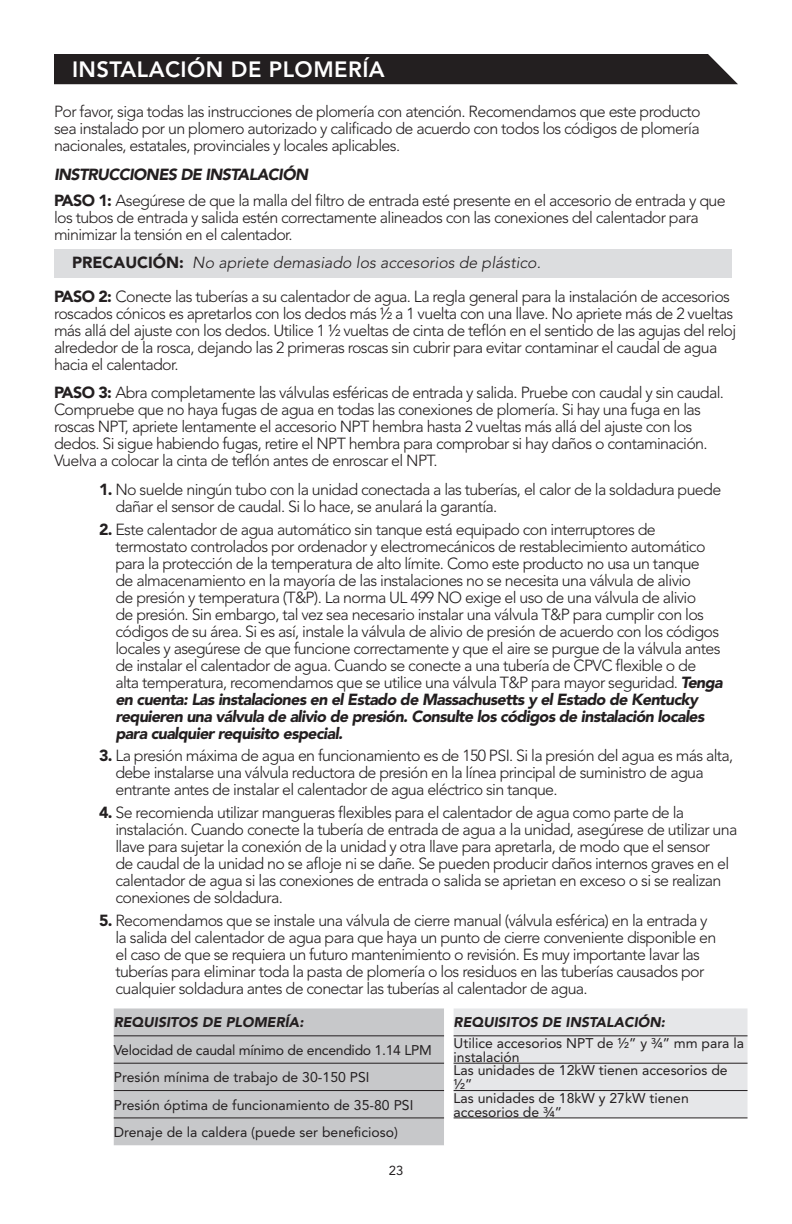
<style>
.page{position:relative;width:792px;height:1224px;background:#fff}
.page>*{position:absolute;margin:0;border:0;box-sizing:border-box;transform-origin:0 0}
.t1{font:800 22px "Avenir LT Std";letter-spacing:.02em;color:#fff}
.Body_copy_English{font:300 16px/17px "Avenir LT Std";letter-spacing:-.04em;color:#231f20}
.Body_copy_English-2{font:italic 300 16px "Avenir LT Std";color:#231f20}
.Body_copy_English-3{font:italic 900 16px "Avenir LT Std";letter-spacing:-.04em;color:#231f20}
.t2{font:14px/14px "Avenir LT Std";color:#231f20}
.t3{font:italic 900 14px "Avenir LT Std";color:#231f20}
.t4{font:14px "Avenir LT Std";letter-spacing:-.02em;color:#231f20}
.t5{font:13px "Avenir LT Std";color:#231f20}
.s1{font-weight:900}
.s2{font-weight:900;font-style:normal}
.s3{font-weight:900;font-style:italic}
</style>
<div class="page">
<div style="left:54px;top:54px;width:684px;height:30px;background:#231f20"></div>
<div style="left:114px;top:1008px;width:330px;height:137px;background:#c7c8ca"></div>
<svg style="left:444px;top:1008px;width:304px;height:111px;background:#e4e5e7"></svg>
<hr style="left:114px;top:1035px;width:330px;height:1px;background:#231f20">
<hr style="left:454px;top:1035px;width:294px;height:1px;background:#231f20">
<hr style="left:114px;top:1063px;width:330px;height:1px;background:#231f20">
<hr style="left:454px;top:1063px;width:294px;height:1px;background:#231f20">
<hr style="left:114px;top:1090px;width:330px;height:1px;background:#231f20">
<hr style="left:454px;top:1090px;width:294px;height:1px;background:#231f20">
<hr style="left:454px;top:1118px;width:294px;height:1px;background:#231f20">
<hr style="left:114px;top:1118px;width:330px;height:1px;background:#231f20">
<div style="left:54px;top:249px;width:678px;height:29px;background:#dcdddf"></div>
<p class="t1" style="left:72px;top:57px;width:314px">INSTALACIÓN DE PLOMERÍA</p>
<p class="Body_copy_English" style="left:54px;top:103px;width:648px;text-align:justify">Por favor, siga todas las instrucciones de plomería con atención. Recomendamos que este producto sea instalado por un plomero autorizado y calificado de acuerdo con todos los códigos de plomería nacionales, estatales, provinciales y locales aplicables.</p>
<p class="Body_copy_English-3" style="left:54px;top:165px;width:256px">INSTRUCCIONES DE INSTALACIÓN</p>
<p class="Body_copy_English" style="left:54px;top:192px;width:673px"><span class="s1">PASO 1:</span> Asegúrese de que la malla del filtro de entrada esté presente en el accesorio de entrada y que los tubos de entrada y salida estén correctamente alineados con las conexiones del calentador para minimizar la tensión en el calentador.</p>
<p class="Body_copy_English-2" style="left:72px;top:253px;width:470px"><span class="s2">PRECAUCIÓN:</span> No apriete demasiado los accesorios de plástico.</p>
<p class="Body_copy_English" style="left:54px;top:288px;width:684px"><span class="s1">PASO 2:</span> Conecte las tuberías a su calentador de agua. La regla general para la instalación de accesorios roscados cónicos es apretarlos con los dedos más ½ a 1 vuelta con una llave. No apriete más de 2 vueltas más allá del ajuste con los dedos. Utilice 1 ½ vueltas de cinta de teflón en el sentido de las agujas del reloj alrededor de la rosca, dejando las 2 primeras roscas sin cubrir para evitar contaminar el caudal de agua hacia el calentador.</p>
<p class="Body_copy_English" style="left:54px;top:384px;width:672px"><span class="s1">PASO 3:</span> Abra completamente las válvulas esféricas de entrada y salida. Pruebe con caudal y sin caudal.<br>Compruebe que no haya fugas de agua en todas las conexiones de plomería. Si hay una fuga en las roscas NPT, apriete lentamente el accesorio NPT hembra hasta 2 vueltas más allá del ajuste con los dedos. Si sigue habiendo fugas, retire el NPT hembra para comprobar si hay daños o contaminación.<br>Vuelva a colocar la cinta de teflón antes de enroscar el NPT.</p>
<p class="Body_copy_English" style="left:115px;top:481px;width:607px;text-indent:-16px"><span class="s1">1.</span> No suelde ningún tubo con la unidad conectada a las tuberías, el calor de la soldadura puede dañar el sensor de caudal. Si lo hace, se anulará la garantía.</p>
<p class="Body_copy_English" style="left:115px;top:521px;width:609px;text-indent:-16px"><span class="s1">2.</span> Este calentador de agua automático sin tanque está equipado con interruptores de termostato controlados por ordenador y electromecánicos de restablecimiento automático para la protección de la temperatura de alto límite. Como este producto no usa un tanque<br>de almacenamiento en la mayoría de las instalaciones no se necesita una válvula de alivio<br>de presión y temperatura (T&amp;P). La norma UL 499 NO exige el uso de una válvula de alivio<br>de presión. Sin embargo, tal vez sea necesario instalar una válvula T&amp;P para cumplir con los códigos de su área. Si es así, instale la válvula de alivio de presión de acuerdo con los códigos locales y asegúrese de que funcione correctamente y que el aire se purgue de la válvula antes de instalar el calentador de agua. Cuando se conecte a una tubería de CPVC flexible o de alta temperatura, recomendamos que se utilice una válvula T&amp;P para mayor seguridad. <span class="s3">Tenga en cuenta: Las instalaciones en el Estado de Massachusetts y el Estado de Kentucky requieren una válvula de alivio de presión. Consulte los códigos de instalación locales para cualquier requisito especial.</span></p>
<p class="Body_copy_English" style="left:115px;top:747px;width:620px;text-indent:-16px"><span class="s1">3.</span> La presión máxima de agua en funcionamiento es de 150 PSI. Si la presión del agua es más alta, debe instalarse una válvula reductora de presión en la línea principal de suministro de agua entrante antes de instalar el calentador de agua eléctrico sin tanque.</p>
<p class="Body_copy_English" style="left:115px;top:804px;width:623px;text-indent:-16px"><span class="s1">4.</span> Se recomienda utilizar mangueras flexibles para el calentador de agua como parte de la instalación. Cuando conecte la tubería de entrada de agua a la unidad, asegúrese de utilizar una llave para sujetar la conexión de la unidad y otra llave para apretarla, de modo que el sensor<br>de caudal de la unidad no se afloje ni se dañe. Se pueden producir daños internos graves en el calentador de agua si las conexiones de entrada o salida se aprietan en exceso o si se realizan conexiones de soldadura.</p>
<p class="Body_copy_English" style="left:115px;top:912px;width:602px;text-indent:-16px"><span class="s1">5.</span> Recomendamos que se instale una válvula de cierre manual (válvula esférica) en la entrada y la salida del calentador de agua para que haya un punto de cierre conveniente disponible en el caso de que se requiera un futuro mantenimiento o revisión. Es muy importante lavar las tuberías para eliminar toda la pasta de plomería o los residuos en las tuberías causados por cualquier soldadura antes de conectar las tuberías al calentador de agua.</p>
<p class="t3" style="left:114px;top:1014px;width:191px">REQUISITOS DE PLOMERÍA:</p>
<p class="t3" style="left:454px;top:1014px;width:213px">REQUISITOS DE INSTALACIÓN:</p>
<p class="t4" style="left:114px;top:1042px;width:320px">Velocidad de caudal mínimo de encendido 1.14 LPM</p>
<p class="t2" style="left:454px;top:1036px;width:292px">Utilice accesorios NPT de ½” y ¾” mm para la instalación</p>
<p class="t2" style="left:114px;top:1070px;width:257px">Presión mínima de trabajo de 30-150 PSI</p>
<p class="t2" style="left:454px;top:1063px;width:276px">Las unidades de 12kW tienen accesorios de ½”</p>
<p class="t2" style="left:114px;top:1098px;width:301px">Presión óptima de funcionamiento de 35-80 PSI</p>
<p class="t2" style="left:454px;top:1091px;width:237px">Las unidades de 18kW y 27kW tienen accesorios de ¾”</p>
<p class="t2" style="left:114px;top:1125px;width:286px">Drenaje de la caldera (puede ser beneficioso)</p>
<p class="t5" style="left:389px;top:1163px;width:16px">23</p>
</div>
